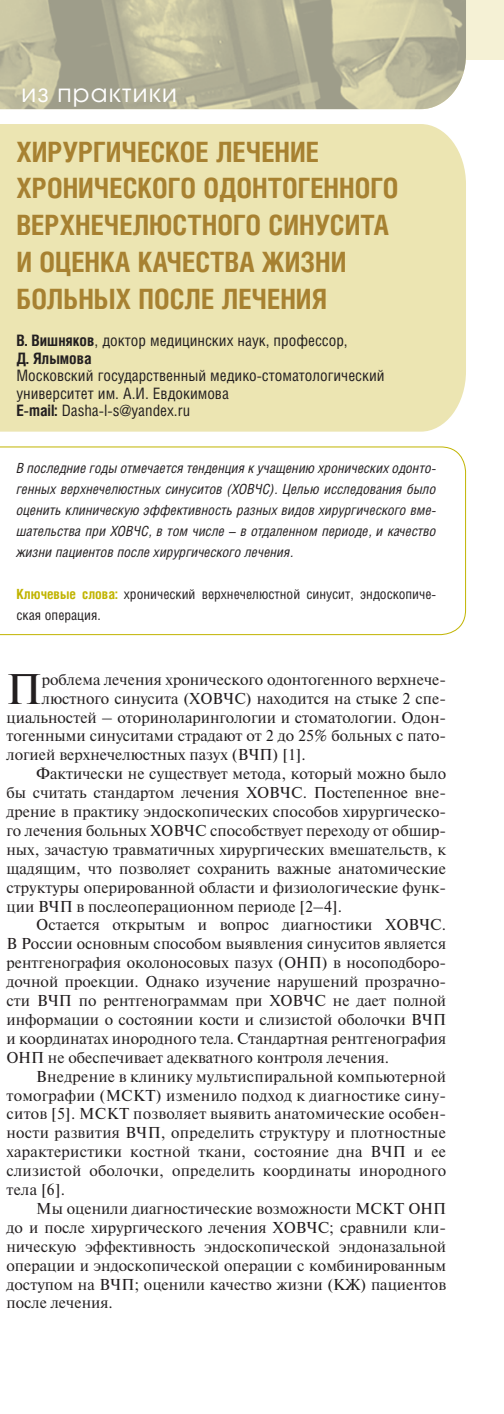
<style>
.page{position:relative;width:504px;height:1414px;background:#fff}
.page>*{position:absolute;margin:0;border:0;box-sizing:border-box;transform-origin:0 0}
.t1{font:42.7px "Newton C";color:#231f20}
.t2{font:700 28px/36.8px "Helios Cond";color:#a78131}
.t3{font:24.5px "Avant Garde Gothic C";letter-spacing:.05em;color:#fff}
.t4{font:15.75px "Newton C";color:#231f20}
.t5{font:15.75px/17.5px "Helios Cond";color:#231f20}
.t6{font:italic 14px/21px "Helios Cond";color:#231f20;text-align:justify}
.t7{font:14px/21px "Helios Cond";color:#231f20}
.s1{font-weight:700}
.s2{font-weight:700;color:#c1b400}
</style>
<div class="page">
<div style="left:0;top:0;width:503px;height:60px;background:#f5f1d5"></div>
<div style="left:0;top:124px;width:465px;height:308px;background:#ece5b2"></div>
<svg style="left:0;top:446px;width:466px;height:189px"></svg>
<svg style="left:0;top:0;width:420px;height:109px;background:#b9b69a"></svg>
<img style="left:420px;top:0;width:45px;height:109px">
<h3 class="t3" style="left:21px;top:81px;width:157px">из практики</h3>
<h2 class="t2" style="left:16px;top:136px;width:383px">ХИРУРГИЧЕСКОЕ ЛЕЧЕНИЕ<br>ХРОНИЧЕСКОГО ОДОНТОГЕННОГО<br>ВЕРХНЕЧЕЛЮСТНОГО СИНУСИТА<br>И ОЦЕНКА КАЧЕСТВА ЖИЗНИ<br>БОЛЬНЫХ ПОСЛЕ ЛЕЧЕНИЯ</h2>
<p class="t5" style="left:16px;top:333px;width:332px"><span class="s1">В. Вишняков</span>, доктор медицинских наук, профессор,<br><span class="s1">Д. Ялымова</span></p>
<p class="t5" style="left:16px;top:368px;width:369px">Московский государственный медико-стоматологический университет им. А.И. Евдокимова<br><span class="s1">E-mail:</span> Dasha-l-s@yandex.ru</p>
<p class="t6" style="left:16px;top:458px;width:421px">В последние годы отмечается тенденция к учащению хронических одонто&shy;генных верхнечелюстных синуситов (ХОВЧС). Целью исследования было оценить клиническую эффективность разных видов хирургического вме&shy;шательства при ХОВЧС, в том числе – в отдаленном периоде, и качество жизни пациентов после хирургического лечения.</p>
<p class="t7" style="left:16px;top:584px;width:421px"><span class="s2">Ключевые слова:</span> хронический верхнечелюстной синусит, эндоскопиче&shy;ская операция.</p>
<h1 class="t1" style="left:7px;top:673px;width:37px">П</h1>
<p class="t4" style="left:42px;top:673px;width:405px">роблема лечения хронического одонтогенного верхнече-</p>
<p class="t4" style="left:42px;top:692px;width:405px">люстного синусита (ХОВЧС) находится на стыке 2 спе-</p>
<p class="t4" style="left:7px;top:711px;width:441px">циальностей – оториноларингологии и стоматологии. Одон-</p>
<p class="t4" style="left:7px;top:730px;width:441px">тогенными синуситами страдают от 2 до 25% больных с пато-</p>
<p class="t4" style="left:7px;top:749px;width:300px">логией верхнечелюстных пазух (ВЧП) [1].</p>
<p class="t4" style="left:36px;top:768px;width:411px">Фактически не существует метода, который можно было</p>
<p class="t4" style="left:7px;top:787px;width:441px">бы считать стандартом лечения ХОВЧС. Постепенное вне-</p>
<p class="t4" style="left:7px;top:806px;width:441px">дрение в практику эндоскопических способов хирургическо-</p>
<p class="t4" style="left:7px;top:825px;width:441px">го лечения больных ХОВЧС способствует переходу от обшир-</p>
<p class="t4" style="left:7px;top:843px;width:441px">ных, зачастую травматичных хирургических вмешательств, к</p>
<p class="t4" style="left:7px;top:862px;width:441px">щадящим, что позволяет сохранить важные анатомические</p>
<p class="t4" style="left:7px;top:881px;width:441px">структуры оперированной области и физиологические функ-</p>
<p class="t4" style="left:7px;top:900px;width:337px">ции ВЧП в послеоперационном периоде [2–4].</p>
<p class="t4" style="left:36px;top:919px;width:411px">Остается открытым и вопрос диагностики ХОВЧС.</p>
<p class="t4" style="left:7px;top:938px;width:441px">В России основным способом выявления синуситов является</p>
<p class="t4" style="left:7px;top:957px;width:441px">рентгенография околоносовых пазух (ОНП) в носоподборо-</p>
<p class="t4" style="left:7px;top:976px;width:441px">дочной проекции. Однако изучение нарушений прозрачно-</p>
<p class="t4" style="left:7px;top:995px;width:441px">сти ВЧП по рентгенограммам при ХОВЧС не дает полной</p>
<p class="t4" style="left:7px;top:1014px;width:441px">информации о состоянии кости и слизистой оболочки ВЧП</p>
<p class="t4" style="left:7px;top:1032px;width:441px">и координатах инородного тела. Стандартная рентгенография</p>
<p class="t4" style="left:7px;top:1051px;width:384px">ОНП не обеспечивает адекватного контроля лечения.</p>
<p class="t4" style="left:36px;top:1070px;width:411px">Внедрение в клинику мультиспиральной компьютерной</p>
<p class="t4" style="left:7px;top:1089px;width:441px">томографии (МСКТ) изменило подход к диагностике сину-</p>
<p class="t4" style="left:7px;top:1108px;width:441px">ситов [5]. МСКТ позволяет выявить анатомические особен-</p>
<p class="t4" style="left:7px;top:1127px;width:441px">ности развития ВЧП, определить структуру и плотностные</p>
<p class="t4" style="left:7px;top:1146px;width:441px">характеристики костной ткани, состояние дна ВЧП и ее</p>
<p class="t4" style="left:7px;top:1165px;width:441px">слизистой оболочки, определить координаты инородного</p>
<p class="t4" style="left:7px;top:1184px;width:60px">тела [6].</p>
<p class="t4" style="left:36px;top:1203px;width:411px">Мы оценили диагностические возможности МСКТ ОНП</p>
<p class="t4" style="left:7px;top:1221px;width:441px">до и после хирургического лечения ХОВЧС; сравнили кли-</p>
<p class="t4" style="left:7px;top:1240px;width:441px">ническую эффективность эндоскопической эндоназальной</p>
<p class="t4" style="left:7px;top:1259px;width:441px">операции и эндоскопической операции с комбинированным</p>
<p class="t4" style="left:7px;top:1278px;width:441px">доступом на ВЧП; оценили качество жизни (КЖ) пациентов</p>
<p class="t4" style="left:7px;top:1297px;width:108px">после лечения.</p>
</div>
